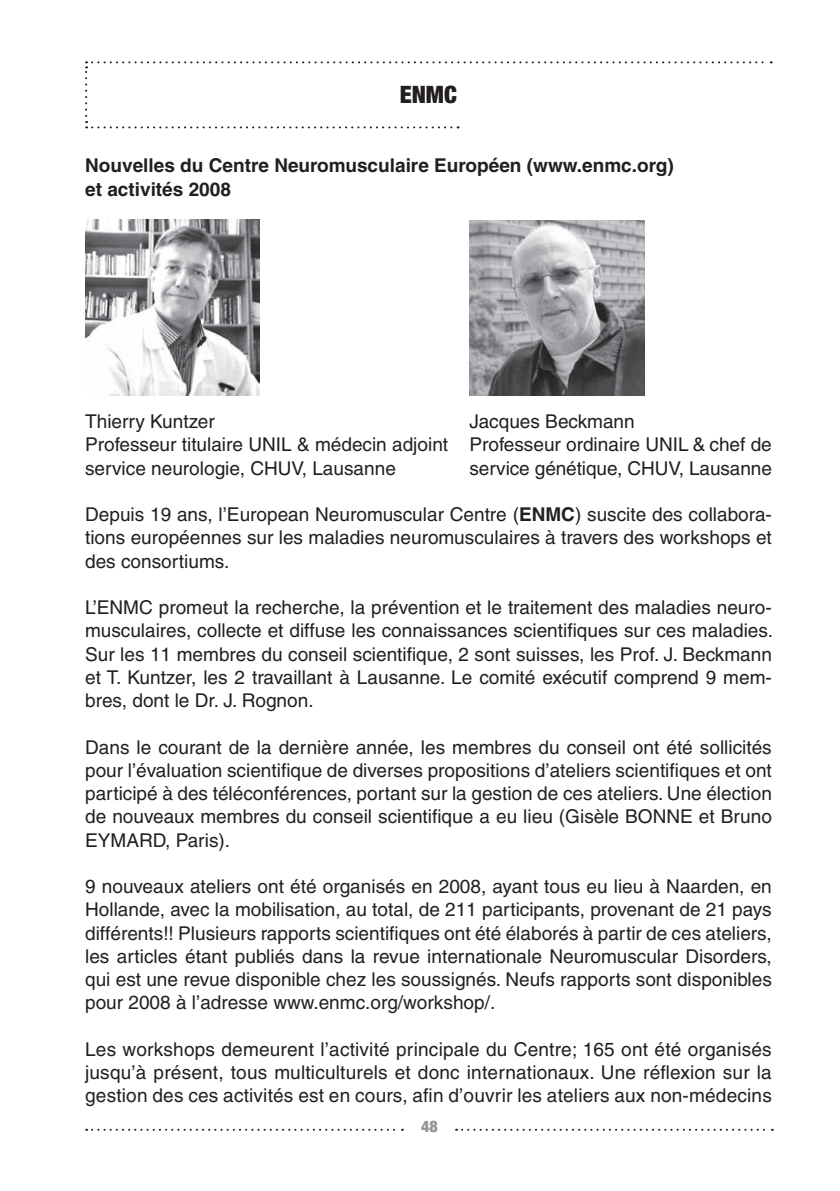
<style>
.page{position:relative;width:840px;height:1191px;background:#fff}
.page>*{position:absolute;margin:0;border:0;box-sizing:border-box;transform-origin:0 0}
.t1{font:900 condensed 24px "Helvetica Neue";color:#231f20}
.t2{font:19px/23.2px "Helvetica";color:#231f20;text-align:justify}
.t3{font:700 19px/23.2px "Helvetica";color:#231f20}
.t4{font:900 condensed 16px "Helvetica Neue";color:#939598}
.s1{font-weight:700}
</style>
<div class="page">
<svg style="left:86px;top:1128px;width:317px;height:2px"></svg>
<svg style="left:456px;top:1128px;width:316px;height:2px"></svg>
<img style="left:85px;top:220px;width:175px;height:175px">
<img style="left:469px;top:220px;width:175px;height:175px">
<svg style="left:85px;top:61px;width:686px;height:67px"></svg>
<p class="t1" style="left:399px;top:79px;width:59px">ENMC</p>
<p class="t3" style="left:85px;top:154px;width:590px">Nouvelles du Centre Neuromusculaire Européen (www.enmc.org) et activités 2008</p>
<p class="t2" style="left:85px;top:410px;width:131px">Thierry Kuntzer</p>
<p class="t2" style="left:85px;top:410px;width:687px;text-align:left;text-indent:384px">Jacques Beckmann<br>Professeur titulaire UNIL &amp; médecin adjoint Professeur ordinaire UNIL &amp; chef de service neurologie, CHUV, Lausanne</p>
<p class="t2" style="left:469px;top:456px;width:304px">service génétique, CHUV, Lausanne</p>
<p class="t2" style="left:85px;top:503px;width:688px">Depuis 19 ans, l’European Neuromuscular Centre (<span class="s1">ENMC</span>) suscite des collabora&shy;tions européennes sur les maladies neuromusculaires à travers des workshops et des consortiums.</p>
<p class="t2" style="left:85px;top:596px;width:689px">L’ENMC promeut la recherche, la prévention et le traitement des maladies neuro&shy;musculaires, collecte et diffuse les connaissances scientifiques sur ces maladies.<br>Sur les 11 membres du conseil scientifique, 2 sont suisses, les Prof. J. Beckmann et T. Kuntzer, les 2 travaillant à Lausanne. Le comité exécutif comprend 9 mem&shy;bres, dont le Dr. J. Rognon.</p>
<p class="t2" style="left:85px;top:735px;width:688px">Dans le courant de la dernière année, les membres du conseil ont été sollicités pour l’évaluation scientifique de diverses propositions d’ateliers scientifiques et ont participé à des téléconférences, portant sur la gestion de ces ateliers. Une élection de nouveaux membres du conseil scientifique a eu lieu (Gisèle BONNE et Bruno EYMARD, Paris).</p>
<p class="t2" style="left:85px;top:875px;width:687px">9 nouveaux ateliers ont été organisés en 2008, ayant tous eu lieu à Naarden, en Hollande, avec la mobilisation, au total, de 211 participants, provenant de 21 pays différents!! Plusieurs rapports scientifiques ont été élaborés à partir de ces ateliers, les articles étant publiés dans la revue internationale Neuromuscular Disorders, qui est une revue disponible chez les soussignés. Neufs rapports sont disponibles pour 2008 à l’adresse www.enmc.org/workshop/.</p>
<p class="t2" style="left:85px;top:1037px;width:687px">Les workshops demeurent l’activité principale du Centre; 165 ont été organisés jusqu’à présent, tous multiculturels et donc internationaux. Une réflexion sur la gestion des ces activités est en cours, afin d’ouvrir les ateliers aux non-médecins</p>
<p class="t4" style="left:421px;top:1116px;width:18px">48</p>
</div>
